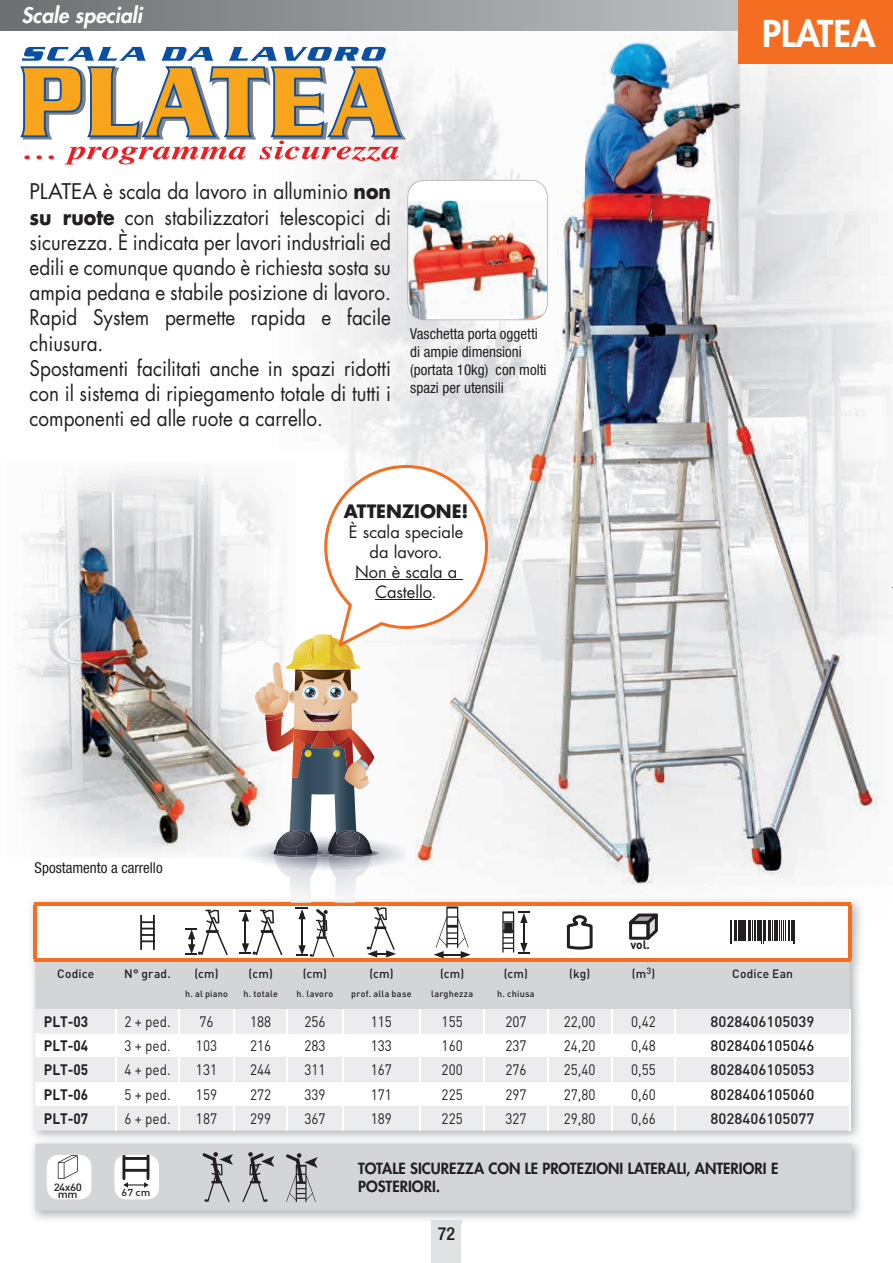
<style>
.page{position:relative;width:893px;height:1263px;background:#fff}
.page>*{position:absolute;margin:0;border:0;box-sizing:border-box;transform-origin:0 0}
.t1{font:800 36px "Futura Std";color:#fff}
.t2{font:21px/25.2px "Futura Std";color:#231f20}
.t3{font:italic 800 21px "Futura Std";color:#fff}
.t4{font:700 18px "Futura Std";color:#231f20}
.t5{font:500 condensed 18px "Helvetica Neue LT Std";color:#231f20}
.t6{font:16.5px/19.8px "Futura Std";color:#231f20;text-align:center}
.t7{font:15px "DIN Pro";color:#231f20;scale:.9 1}
.t8{font:condensed 15px/18px "Helvetica Neue LT Std";color:#231f20}
.t9{font:500 15px "DIN Pro";color:#231f20}
.t10{font:800 15px/18px "Futura Std";color:#231f20}
.t11{font:700 15px "DIN Pro";color:#231f20;scale:.9 1}
.t12{font:500 12px "DIN Pro";letter-spacing:.015em;color:#231f20}
.t13{font:700 12px "DIN Pro";color:#231f20}
.t14{font:500 10.5px/7.5px "DIN Pro";letter-spacing:-.05em;color:#231f20;text-align:center;scale:1.1 1}
.t15{font:500 9.9px "DIN Pro";color:#231f20;scale:1.1 1}
.t16{font:500 9px "DIN Pro";letter-spacing:.025em;color:#231f20}
.s1{font-weight:700}
</style>
<div class="page">
<img style="left:284px;top:31px;width:609px;height:437px">
<img style="left:488px;top:468px;width:149px;height:313px">
<img style="left:637px;top:468px;width:256px;height:418px">
<img style="left:344px;top:781px;width:293px;height:105px">
<img style="left:19px;top:473px;width:228px;height:383px">
<img style="left:247px;top:460px;width:49px;height:385px">
<div style="left:432px;top:1220px;width:29px;height:43px;background:#e0e1e3"></div>
<img style="left:31px;top:900px;width:829px;height:237px">
<img style="left:279px;top:898px;width:582px;height:39px">
<hr style="left:34px;top:903px;width:82px;height:3px;background:#f36e21">
<hr style="left:34px;top:906px;width:3px;height:53px;background:#f36e21">
<hr style="left:675px;top:903px;width:176px;height:3px;background:#f36e21">
<hr style="left:34px;top:959px;width:82px;height:3px;background:#f36e21">
<hr style="left:675px;top:959px;width:176px;height:3px;background:#f36e21">
<hr style="left:848px;top:906px;width:3px;height:53px;background:#f36e21">
<div style="left:35px;top:1143px;width:816px;height:68px;background:#d4d5d7"></div>
<div style="left:47px;top:1155px;width:44px;height:44px;background:#fff;border-radius:12px"></div>
<svg style="left:58px;top:1155px;width:20px;height:24px"></svg>
<div style="left:114px;top:1155px;width:45px;height:44px;background:#fff;border-radius:12px"></div>
<svg style="left:122px;top:1155px;width:28px;height:33px"></svg>
<svg style="left:286px;top:1153px;width:32px;height:49px;background:#a8a8aa"></svg>
<svg style="left:242px;top:1152px;width:32px;height:50px;background:#b0b0b2"></svg>
<svg style="left:202px;top:1152px;width:31px;height:50px;background:#afafb1"></svg>
<img style="left:407px;top:180px;width:141px;height:140px">
<img style="left:313px;top:836px;width:20px;height:35px">
<img style="left:366px;top:838px;width:40px;height:31px">
<img style="left:235px;top:838px;width:45px;height:20px">
<svg style="left:372px;top:850px;width:8px;height:6px"></svg>
<svg style="left:316px;top:850px;width:15px;height:6px"></svg>
<img style="left:280px;top:870px;width:34px;height:26px">
<img style="left:291px;top:896px;width:20px;height:7px">
<img style="left:332px;top:871px;width:35px;height:25px">
<img style="left:335px;top:896px;width:20px;height:7px">
<svg style="left:35px;top:903px;width:815px;height:227px"></svg>
<img style="left:328px;top:858px;width:44px;height:13px">
<img style="left:328px;top:854px;width:44px;height:4px">
<svg style="left:270px;top:851px;width:9px;height:18px"></svg>
<img style="left:279px;top:858px;width:39px;height:12px">
<img style="left:274px;top:854px;width:43px;height:4px">
<img style="left:274px;top:854px;width:22px;height:3px">
<img style="left:329px;top:854px;width:15px;height:3px">
<img style="left:281px;top:836px;width:25px;height:11px">
<img style="left:278px;top:849px;width:18px;height:6px">
<img style="left:336px;top:836px;width:24px;height:11px">
<img style="left:337px;top:849px;width:19px;height:6px">
<svg style="left:254px;top:465px;width:234px;height:371px"></svg>
<hr style="left:355px;top:579px;width:107px;height:1px;background:#231f20">
<hr style="left:375px;top:599px;width:57px;height:1px;background:#231f20">
<svg style="left:0;top:0;width:738px;height:31px;background:#95969a"></svg>
<svg style="left:20px;top:47px;width:386px;height:117px"></svg>
<div style="left:738px;top:0;width:155px;height:64px;background:#f36e21"></div>
<p class="t3" style="left:22px;top:2px;width:122px">Scale speciali</p>
<p class="t2" style="left:30px;top:179px;width:363px">PLATEA è scala da lavoro in alluminio <span class="s1">non su ruote</span> con stabilizzatori telescopici di sicurezza. È indicata per lavori industriali ed edili e comunque quando è richiesta sosta su ampia pedana e stabile posizione di lavoro.<br>Rapid System permette rapida e facile chiusura.<br>Spostamenti facilitati anche in spazi ridotti con il sistema di ripiegamento totale di tutti i componenti ed alle ruote a carrello.</p>
<p class="t8" style="left:410px;top:325px;width:138px">Vaschetta porta oggetti di ampie dimensioni (portata 10kg) con molti spazi per utensili</p>
<p class="t4" style="left:344px;top:500px;width:126px">ATTENZIONE!</p>
<p class="t6" style="left:349px;top:522px;width:116px">È scala speciale da lavoro.<br>Non è scala a<br>Castello.</p>
<p class="t8" style="left:35px;top:858px;width:130px">Spostamento a carrello</p>
<p class="t13" style="left:630px;top:936px;width:21px">vol.</p>
<h1 class="t1" style="left:762px;top:11px;width:115px">PLATEA</h1>
<p class="t12" style="left:57px;top:966px;width:39px">Codice</p>
<p class="t12" style="left:124px;top:966px;width:48px">N° grad.</p>
<p class="t12" style="left:194px;top:966px;width:26px">(cm)</p>
<p class="t12" style="left:249px;top:966px;width:26px">(cm)</p>
<p class="t12" style="left:303px;top:966px;width:26px">(cm)</p>
<p class="t12" style="left:369px;top:966px;width:26px">(cm)</p>
<p class="t12" style="left:440px;top:966px;width:26px">(cm)</p>
<p class="t12" style="left:504px;top:966px;width:26px">(cm)</p>
<p class="t12" style="left:569px;top:966px;width:23px">(kg)</p>
<p class="t12" style="left:632px;top:966px;width:25px">(m<sup>3</sup>)</p>
<p class="t12" style="left:732px;top:966px;width:62px">Codice Ean</p>
<p class="t16" style="left:185px;top:987px;width:45px">h. al piano</p>
<p class="t16" style="left:243px;top:987px;width:36px">h. totale</p>
<p class="t16" style="left:297px;top:987px;width:38px">h. lavoro</p>
<p class="t16" style="left:351px;top:987px;width:62px">prof. alla base</p>
<p class="t16" style="left:431px;top:987px;width:44px">larghezza</p>
<p class="t16" style="left:497px;top:987px;width:39px">h. chiusa</p>
<p class="t11" style="left:44px;top:1011px;width:51px">PLT-03</p>
<p class="t7" style="left:124px;top:1011px;width:53px">2 + ped.</p>
<p class="t7" style="left:199px;top:1011px;width:17px">76</p>
<p class="t7" style="left:250px;top:1011px;width:25px">188</p>
<p class="t7" style="left:304px;top:1011px;width:25px">256</p>
<p class="t7" style="left:371px;top:1011px;width:25px">115</p>
<p class="t7" style="left:442px;top:1011px;width:25px">155</p>
<p class="t7" style="left:505px;top:1011px;width:25px">207</p>
<p class="t7" style="left:564px;top:1011px;width:37px">22,00</p>
<p class="t7" style="left:631px;top:1011px;width:29px">0,42</p>
<p class="t9" style="left:711px;top:1011px;width:105px">8028406105039</p>
<p class="t11" style="left:44px;top:1035px;width:51px">PLT-04</p>
<p class="t7" style="left:124px;top:1035px;width:53px">3 + ped.</p>
<p class="t7" style="left:196px;top:1035px;width:25px">103</p>
<p class="t7" style="left:250px;top:1035px;width:25px">216</p>
<p class="t7" style="left:304px;top:1035px;width:25px">283</p>
<p class="t7" style="left:371px;top:1035px;width:25px">133</p>
<p class="t7" style="left:442px;top:1035px;width:25px">160</p>
<p class="t7" style="left:505px;top:1035px;width:25px">237</p>
<p class="t7" style="left:564px;top:1035px;width:37px">24,20</p>
<p class="t7" style="left:631px;top:1035px;width:29px">0,48</p>
<p class="t9" style="left:711px;top:1035px;width:105px">8028406105046</p>
<p class="t11" style="left:44px;top:1060px;width:51px">PLT-05</p>
<p class="t7" style="left:124px;top:1060px;width:53px">4 + ped.</p>
<p class="t7" style="left:196px;top:1060px;width:25px">131</p>
<p class="t7" style="left:250px;top:1060px;width:25px">244</p>
<p class="t7" style="left:304px;top:1060px;width:25px">311</p>
<p class="t7" style="left:371px;top:1060px;width:25px">167</p>
<p class="t7" style="left:442px;top:1060px;width:25px">200</p>
<p class="t7" style="left:505px;top:1060px;width:25px">276</p>
<p class="t7" style="left:564px;top:1060px;width:37px">25,40</p>
<p class="t7" style="left:631px;top:1060px;width:29px">0,55</p>
<p class="t9" style="left:711px;top:1060px;width:105px">8028406105053</p>
<p class="t11" style="left:44px;top:1084px;width:51px">PLT-06</p>
<p class="t7" style="left:124px;top:1084px;width:53px">5 + ped.</p>
<p class="t7" style="left:196px;top:1084px;width:25px">159</p>
<p class="t7" style="left:250px;top:1084px;width:25px">272</p>
<p class="t7" style="left:304px;top:1084px;width:25px">339</p>
<p class="t7" style="left:371px;top:1084px;width:25px">171</p>
<p class="t7" style="left:442px;top:1084px;width:25px">225</p>
<p class="t7" style="left:505px;top:1084px;width:25px">297</p>
<p class="t7" style="left:564px;top:1084px;width:37px">27,80</p>
<p class="t7" style="left:631px;top:1084px;width:29px">0,60</p>
<p class="t9" style="left:711px;top:1084px;width:105px">8028406105060</p>
<p class="t11" style="left:44px;top:1108px;width:51px">PLT-07</p>
<p class="t7" style="left:124px;top:1108px;width:53px">6 + ped.</p>
<p class="t7" style="left:196px;top:1108px;width:25px">187</p>
<p class="t7" style="left:250px;top:1108px;width:25px">299</p>
<p class="t7" style="left:304px;top:1108px;width:25px">367</p>
<p class="t7" style="left:371px;top:1108px;width:25px">189</p>
<p class="t7" style="left:442px;top:1108px;width:25px">225</p>
<p class="t7" style="left:505px;top:1108px;width:25px">327</p>
<p class="t7" style="left:564px;top:1108px;width:37px">29,80</p>
<p class="t7" style="left:631px;top:1108px;width:29px">0,66</p>
<p class="t9" style="left:711px;top:1108px;width:105px">8028406105077</p>
<p class="t14" style="left:54px;top:1182px;width:27px">24x60 mm</p>
<p class="t15" style="left:121px;top:1186px;width:28px">67 cm</p>
<p class="t10" style="left:358px;top:1160px;width:422px">TOTALE SICUREZZA CON LE PROTEZIONI LATERALI, ANTERIORI E<br>POSTERIORI.</p>
<p class="t5" style="left:438px;top:1222px;width:19px">72</p>
</div>
